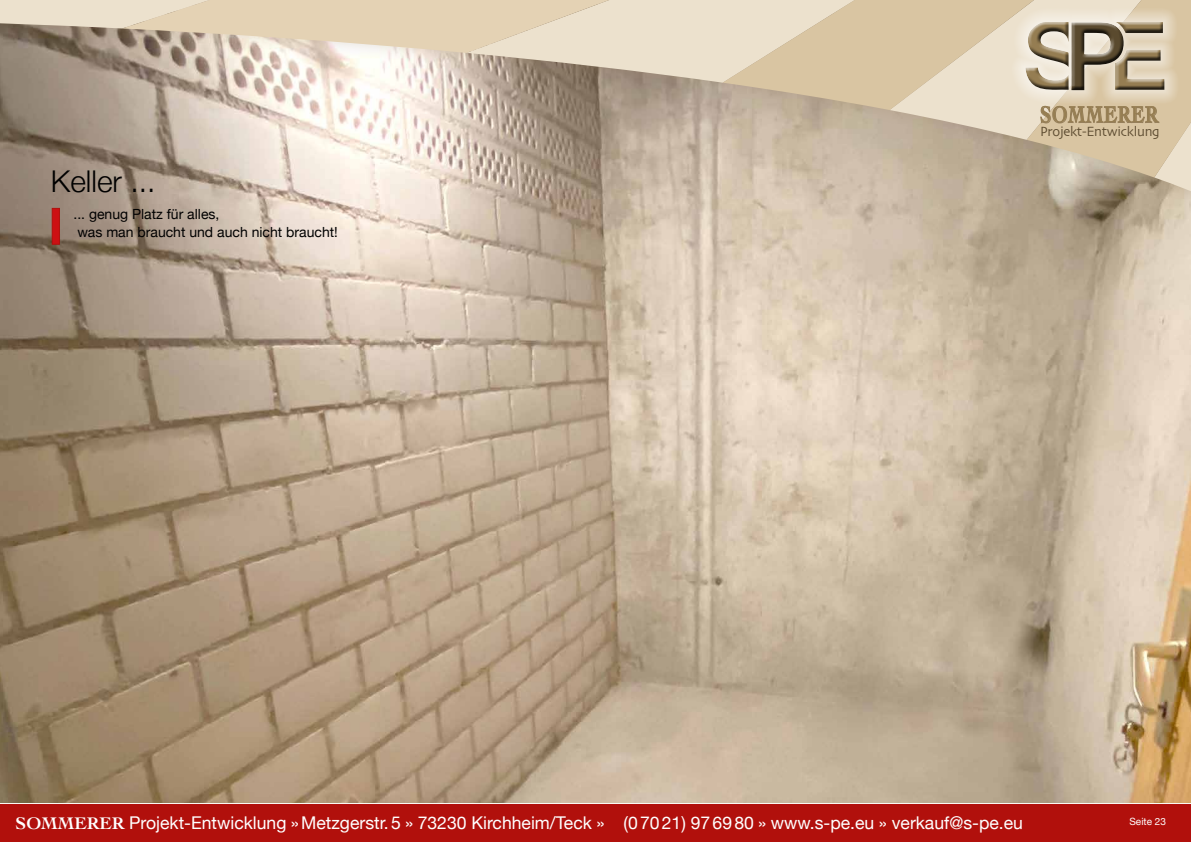
<style>
.page{position:relative;width:1191px;height:842px;background:#fff}
.page>*{position:absolute;margin:0;border:0;box-sizing:border-box;transform-origin:0 0}
.t1{font:300 30px "Helvetica Neue";color:#000}
.t2{font:700 24px "Cochin";letter-spacing:.05em;color:#967e52;scale:.75 1}
.t3{font:17.6px "Helvetica Neue";color:#fff}
.t4{font:14px/18px "Helvetica Neue";color:#000}
.t5{font:14px "Skia";letter-spacing:-.02em;color:#5b4a2f}
.t6{font:10px "Helvetica Neue";color:#fff}
.s1{font-family:"Cochin";font-weight:700}
</style>
<div class="page">
<div style="left:0;top:804px;width:1191px;height:38px;background:#b1100c"></div>
<img style="left:0;top:216px;width:1191px;height:586px">
<div style="left:52px;top:208px;width:8px;height:37px;background:#cd1013;border:1px solid #b1100c"></div>
<svg style="left:0;top:0;width:1191px;height:216px;background:#cbbca8"></svg>
<h1 class="t1" style="left:51px;top:157px;width:106px">Keller ...</h1>
<p class="t4" style="left:73px;top:206px;width:266px">... genug Platz für alles,<br>was man braucht und auch nicht braucht!</p>
<h2 class="t2" style="left:1040px;top:98px;width:159px">SOMMERER</h2>
<p class="t5" style="left:1040px;top:123px;width:121px">Projekt-Entwicklung</p>
<p class="t3" style="left:16px;top:810px;width:1009px"><span class="s1">SOMMERER</span> Projekt-Entwicklung »Metzgerstr.5 » 73230 Kirchheim/Teck » (07021) 976980 » www.s-pe.eu » verkauf@s-pe.eu</p>
<p class="t6" style="left:1129px;top:814px;width:38px">Seite 23</p>
</div>
